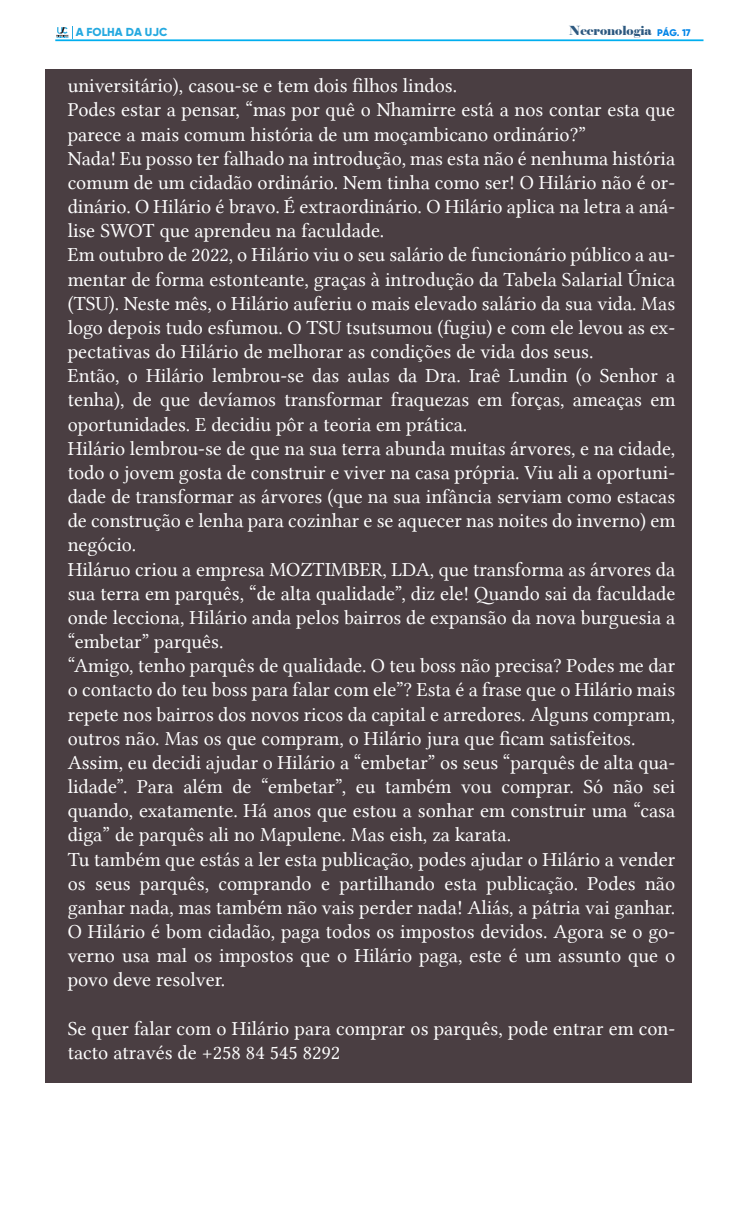
<style>
.page{position:relative;width:737px;height:1228px;background:#fff}
.page>*{position:absolute;margin:0;border:0;box-sizing:border-box;transform-origin:0 0}
.t1{font:20.12px/24.2px "Lin Libertine";color:#fff}
.t2{font:12.42px "Elephant";color:#2d5980}
.t3{font:800 11.64px "Gilroy";color:#25a9e0}
.s1{font-family:"Gilroy";font-weight:800;font-size:9.62px;color:#0085e8}
</style>
<div class="page">
<div style="left:45px;top:69px;width:647px;height:1013px;background:#4a3e42"></div>
<hr style="left:55px;top:39px;width:648px;height:2px;background:#00aeef">
<svg style="left:56px;top:27px;width:17px;height:12px"></svg>
<p class="t3" style="left:76px;top:25px;width:93px">A FOLHA DA UJC</p>
<p class="t2" style="left:569px;top:23px;width:123px">Necronologia <span class="s1">PÁG. 17</span></p>
<p class="t1" style="left:68px;top:74px;width:609px">universitário), casou-se e tem dois filhos lindos.<br>Podes estar a pensar, “mas por quê o Nhamirre está a nos contar esta que parece a mais comum história de um moçambicano ordinário?”<br>Nada! Eu posso ter falhado na introdução, mas esta não é nenhuma história comum de um cidadão ordinário. Nem tinha como ser! O Hilário não é or&shy;dinário. O Hilário é bravo. É extraordinário. O Hilário aplica na letra a aná&shy;lise SWOT que aprendeu na faculdade.<br>Em outubro de 2022, o Hilário viu o seu salário de funcionário público a au&shy;mentar de forma estonteante, graças à introdução da Tabela Salarial Única (TSU). Neste mês, o Hilário auferiu o mais elevado salário da sua vida. Mas logo depois tudo esfumou. O TSU tsutsumou (fugiu) e com ele levou as ex&shy;pectativas do Hilário de melhorar as condições de vida dos seus.<br>Então, o Hilário lembrou-se das aulas da Dra. Iraê Lundin (o Senhor a tenha), de que devíamos transformar fraquezas em forças, ameaças em oportunidades. E decidiu pôr a teoria em prática.<br>Hilário lembrou-se de que na sua terra abunda muitas árvores, e na cidade, todo o jovem gosta de construir e viver na casa própria. Viu ali a oportuni&shy;dade de transformar as árvores (que na sua infância serviam como estacas de construção e lenha para cozinhar e se aquecer nas noites do inverno) em negócio.<br>Hiláruo criou a empresa MOZTIMBER, LDA, que transforma as árvores da sua terra em parquês, “de alta qualidade”, diz ele! Quando sai da faculdade onde lecciona, Hilário anda pelos bairros de expansão da nova burguesia a “embetar” parquês.<br>“Amigo, tenho parquês de qualidade. O teu boss não precisa? Podes me dar o contacto do teu boss para falar com ele”? Esta é a frase que o Hilário mais repete nos bairros dos novos ricos da capital e arredores. Alguns compram, outros não. Mas os que compram, o Hilário jura que ficam satisfeitos.<br>Assim, eu decidi ajudar o Hilário a “embetar” os seus “parquês de alta qua&shy;lidade”. Para além de “embetar”, eu também vou comprar. Só não sei quando, exatamente. Há anos que estou a sonhar em construir uma “casa diga” de parquês ali no Mapulene. Mas eish, za karata.<br>Tu também que estás a ler esta publicação, podes ajudar o Hilário a vender os seus parquês, comprando e partilhando esta publicação. Podes não ganhar nada, mas também não vais perder nada! Aliás, a pátria vai ganhar.<br>O Hilário é bom cidadão, paga todos os impostos devidos. Agora se o go&shy;verno usa mal os impostos que o Hilário paga, este é um assunto que o povo deve resolver.</p>
<p class="t1" style="left:68px;top:1015px;width:609px">Se quer falar com o Hilário para comprar os parquês, pode entrar em con&shy;tacto através de +258 84 545 8292</p>
</div>
